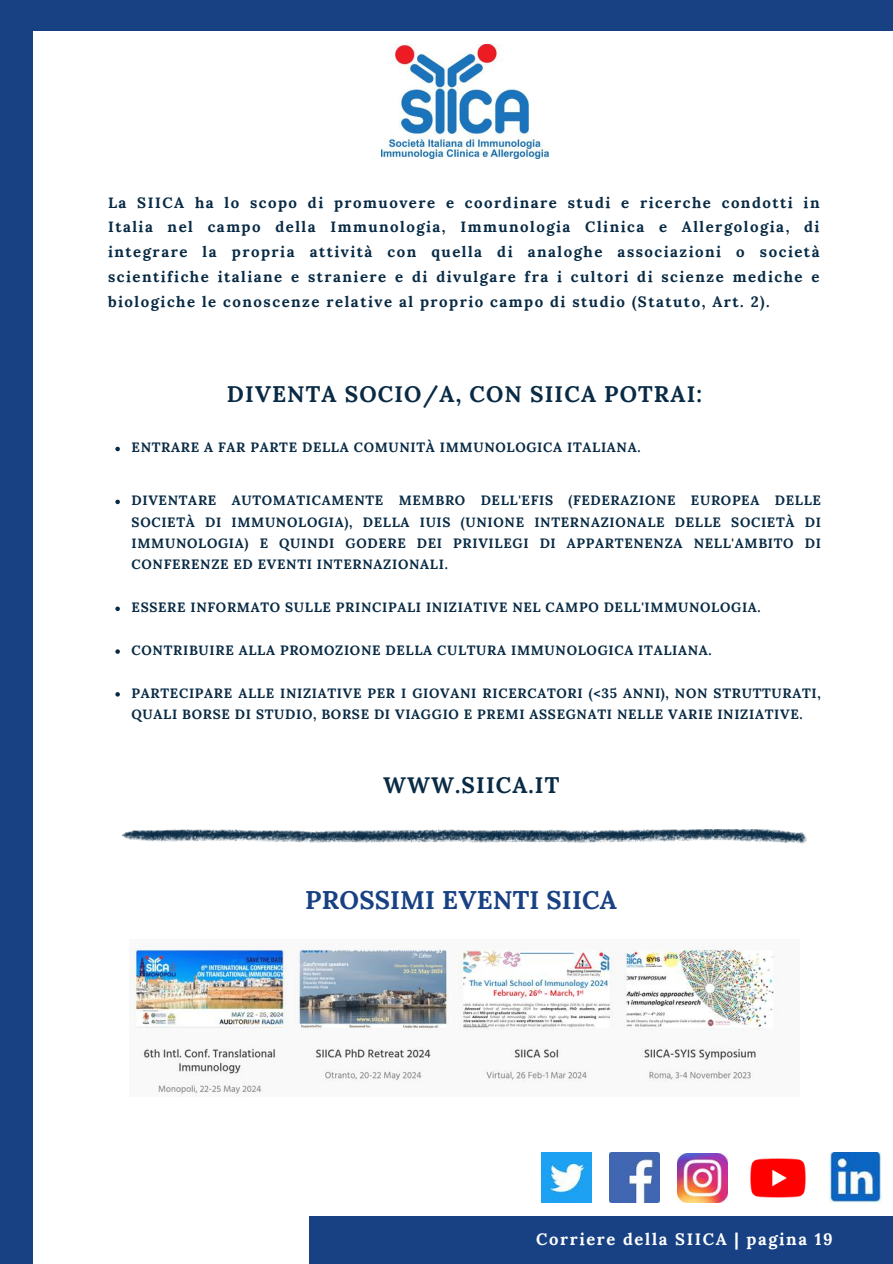
<style>
.page{position:relative;width:893px;height:1264px;background:#fff}
.page>*{position:absolute;margin:0;border:0;box-sizing:border-box;transform-origin:0 0}
.t1{font:700 25.5px "Lora";letter-spacing:.01em;color:#184183}
.t2{font:700 22.5px "Lora";letter-spacing:.05em;color:#082a44}
.t3{font:700 16.5px "Lora";letter-spacing:.1em;color:#fff}
.t4{font:700 15px/24.8px "Lora";letter-spacing:.1em;color:#082a44;text-align:justify}
.t5{font:700 13.5px/21.3px "Lora";letter-spacing:.05em;color:#082a44;text-align:justify}
</style>
<div class="page">
<div style="left:0;top:0;width:33px;height:1263px;background:#184183"></div>
<div style="left:0;top:0;width:892px;height:30px;background:#184183"></div>
<div style="left:309px;top:1216px;width:583px;height:47px;background:#184183"></div>
<img style="left:381px;top:45px;width:167px;height:113px">
<svg style="left:122px;top:829px;width:685px;height:15px"></svg>
<img style="left:130px;top:949px;width:648px;height:147px">
<svg style="left:115px;top:447px;width:5px;height:4px"></svg>
<svg style="left:115px;top:499px;width:5px;height:5px"></svg>
<svg style="left:115px;top:606px;width:5px;height:5px"></svg>
<svg style="left:115px;top:649px;width:5px;height:5px"></svg>
<svg style="left:115px;top:692px;width:5px;height:4px"></svg>
<img style="left:541px;top:1152px;width:50px;height:50px">
<img style="left:609px;top:1152px;width:50px;height:50px">
<img style="left:677px;top:1153px;width:50px;height:49px">
<img style="left:750px;top:1158px;width:56px;height:40px">
<img style="left:829px;top:1152px;width:51px;height:51px">
<p class="t4" style="left:108px;top:190px;width:713px">La SIICA ha lo scopo di promuovere e coordinare studi e ricerche condotti in Italia nel campo della Immunologia, Immunologia Clinica e Allergologia, di integrare la propria attività con quella di analoghe associazioni o società scientifiche italiane e straniere e di divulgare fra i cultori di scienze mediche e biologiche le conoscenze relative al proprio campo di studio (Statuto, Art. 2).</p>
<h2 class="t2" style="left:227px;top:379px;width:476px">DIVENTA SOCIO/A, CON SIICA POTRAI:</h2>
<p class="t5" style="left:132px;top:437px;width:510px">ENTRARE A FAR PARTE DELLA COMUNITÀ IMMUNOLOGICA ITALIANA.</p>
<p class="t5" style="left:132px;top:489px;width:690px">DIVENTARE AUTOMATICAMENTE MEMBRO DELL'EFIS (FEDERAZIONE EUROPEA DELLE SOCIETÀ DI IMMUNOLOGIA), DELLA IUIS (UNIONE INTERNAZIONALE DELLE SOCIETÀ DI IMMUNOLOGIA) E QUINDI GODERE DEI PRIVILEGI DI APPARTENENZA NELL'AMBITO DI CONFERENZE ED EVENTI INTERNAZIONALI.</p>
<p class="t5" style="left:132px;top:596px;width:630px">ESSERE INFORMATO SULLE PRINCIPALI INIZIATIVE NEL CAMPO DELL'IMMUNOLOGIA.</p>
<p class="t5" style="left:132px;top:639px;width:581px">CONTRIBUIRE ALLA PROMOZIONE DELLA CULTURA IMMUNOLOGICA ITALIANA.</p>
<p class="t5" style="left:132px;top:682px;width:690px">PARTECIPARE ALLE INIZIATIVE PER I GIOVANI RICERCATORI (&lt;35 ANNI), NON STRUTTURATI,<br>QUALI BORSE DI STUDIO, BORSE DI VIAGGIO E PREMI ASSEGNATI NELLE VARIE INIZIATIVE.</p>
<h2 class="t2" style="left:383px;top:770px;width:178px">WWW.SIICA.IT</h2>
<h1 class="t1" style="left:305px;top:883px;width:313px">PROSSIMI EVENTI SIICA</h1>
<p class="t3" style="left:536px;top:1228px;width:298px">Corriere della SIICA | pagina 19</p>
</div>
